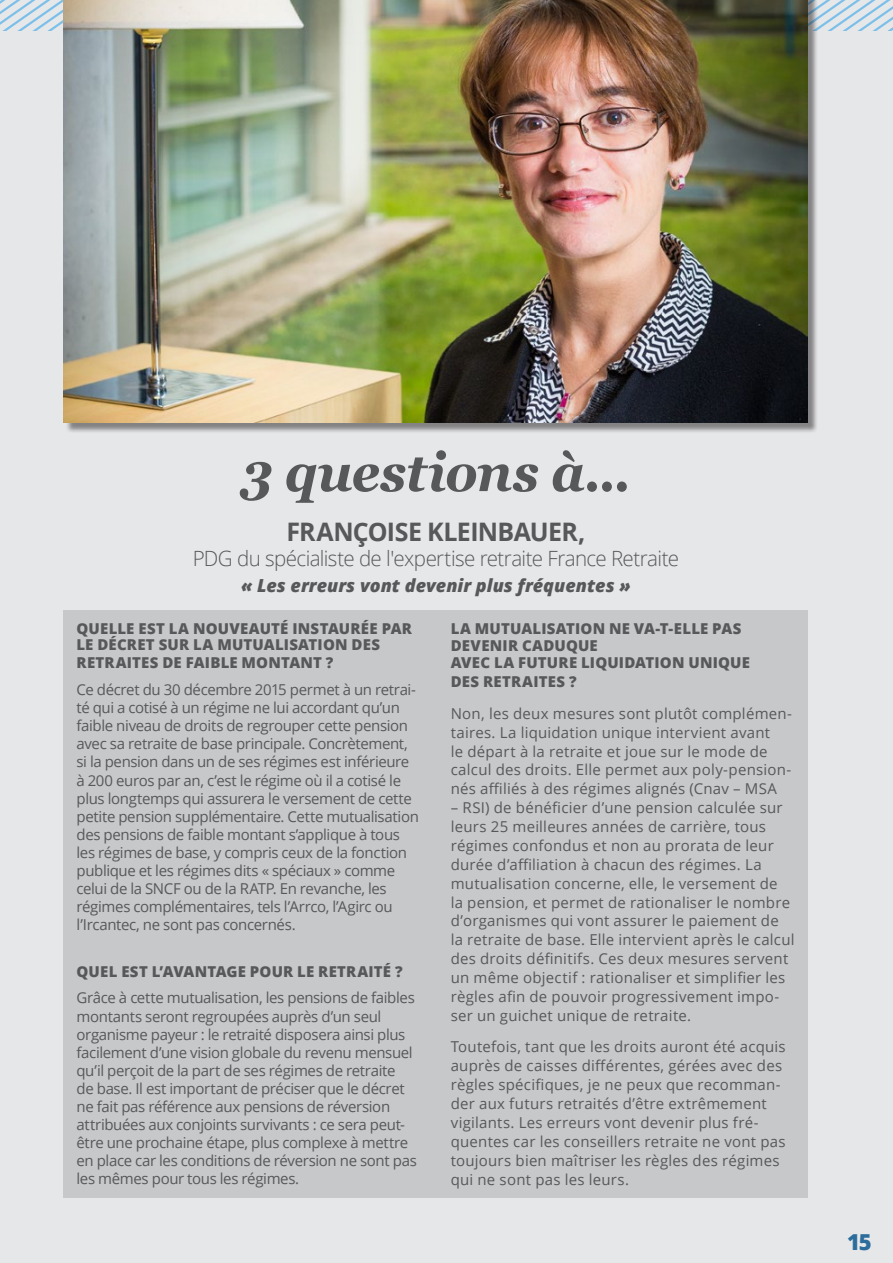
<style>
.page{position:relative;width:893px;height:1263px;background:#e6e7e9}
.page>*{position:absolute;margin:0;border:0;box-sizing:border-box;transform-origin:0 0}
.t1{font:italic 700 54px "Georgia";letter-spacing:-.015em;color:#57585a;scale:.95 1}
.t2{font:700 25.5px "Open Sans";letter-spacing:-.02em;color:#57585a}
.t3{font:800 22.05px "Open Sans";color:#2d6d9c}
.t4{font:300 21px "Open Sans";letter-spacing:-.03em;color:#57585a}
.t5{font:italic 800 18px "Open Sans";color:#57585a}
.t6{font:15px/18.1px "Open Sans";letter-spacing:-.025em;color:#57585a}
.t7{font:15px/18.9px "Open Sans";letter-spacing:.015em;color:#57585a}
.t8{font:800 15px/17.4px "Open Sans";letter-spacing:.015em;color:#57585a}
</style>
<div class="page">
<svg style="left:0;top:0;width:893px;height:30px"></svg>
<div style="left:64px;top:610px;width:744px;height:587px;background:#c7c8ca"></div>
<div style="left:65px;top:0;width:753px;height:433px;background:#231f20;opacity:.5"></div>
<img style="left:64px;top:0;width:744px;height:423px">
<h1 class="t1" style="left:241px;top:432px;width:412px">3 questions à...</h1>
<h2 class="t2" style="left:286px;top:514px;width:300px">FRANÇOISE KLEINBAUER,</h2>
<h3 class="t4" style="left:193px;top:544px;width:488px">PDG du spécialiste de l'expertise retraite France Retraite</h3>
<p class="t5" style="left:241px;top:572px;width:391px">« Les erreurs vont devenir plus fréquentes »</p>
<p class="t8" style="left:77px;top:619px;width:337px;line-height:16.6px">QUELLE EST LA NOUVEAUTÉ INSTAURÉE PAR<br>LE DÉCRET SUR LA MUTUALISATION DES</p>
<p class="t8" style="left:77px;top:653px;width:258px">RETRAITES DE FAIBLE MONTANT ?</p>
<p class="t6" style="left:77px;top:680px;width:344px">Ce décret du 30 décembre 2015 permet à un retrai&shy;té qui a cotisé à un régime ne lui accordant qu’un faible niveau de droits de regrouper cette pension avec sa retraite de base principale. Concrètement, si la pension dans un de ses régimes est inférieure à 200 euros par an, c’est le régime où il a cotisé le plus longtemps qui assurera le versement de cette petite pension supplémentaire. Cette mutualisation des pensions de faible montant s’applique à tous les régimes de base, y compris ceux de la fonction publique et les régimes dits « spéciaux » comme celui de la SNCF ou de la RATP. En revanche, les régimes complémentaires, tels l’Arrco, l’Agirc ou l’Ircantec, ne sont pas concernés.</p>
<p class="t8" style="left:77px;top:962px;width:328px">QUEL EST L’AVANTAGE POUR LE RETRAITÉ ?</p>
<p class="t6" style="left:77px;top:988px;width:342px">Grâce à cette mutualisation, les pensions de faibles montants seront regroupées auprès d’un seul organisme payeur : le retraité disposera ainsi plus facilement d’une vision globale du revenu mensuel qu’il perçoit de la part de ses régimes de retraite<br>de base. Il est important de préciser que le décret ne fait pas référence aux pensions de réversion attribuées aux conjoints survivants : ce sera peut&shy;être une prochaine étape, plus complexe à mettre en place car les conditions de réversion ne sont pas les mêmes pour tous les régimes.</p>
<p class="t8" style="left:451px;top:619px;width:301px">LA MUTUALISATION NE VA-T-ELLE PAS<br>DEVENIR CADUQUE<br>AVEC LA FUTURE LIQUIDATION UNIQUE</p>
<p class="t8" style="left:451px;top:672px;width:127px">DES RETRAITES ?</p>
<p class="t7" style="left:451px;top:703px;width:343px">Non, les deux mesures sont plutôt complémen&shy;taires. La liquidation unique intervient avant<br>le départ à la retraite et joue sur le mode de calcul des droits. Elle permet aux poly-pension&shy;nés affiliés à des régimes alignés (Cnav – MSA</p>
<p class="t7" style="left:451px;top:798px;width:345px">– RSI) de bénéficier d’une pension calculée sur leurs 25 meilleures années de carrière, tous régimes confondus et non au prorata de leur durée d’affiliation à chacun des régimes. La mutualisation concerne, elle, le versement de<br>la pension, et permet de rationaliser le nombre d’organismes qui vont assurer le paiement de la retraite de base. Elle intervient après le calcul des droits définitifs. Ces deux mesures servent un même objectif : rationaliser et simplifier les règles afin de pouvoir progressivement impo&shy;ser un guichet unique de retraite.</p>
<p class="t7" style="left:451px;top:1037px;width:336px">Toutefois, tant que les droits auront été acquis auprès de caisses différentes, gérées avec des règles spécifiques, je ne peux que recomman&shy;der aux futurs retraités d’être extrêmement vigilants. Les erreurs vont devenir plus fré&shy;quentes car les conseillers retraite ne vont pas toujours bien maîtriser les règles des régimes qui ne sont pas les leurs.</p>
<h3 class="t3" style="left:847px;top:1225px;width:26px">15</h3>
</div>
